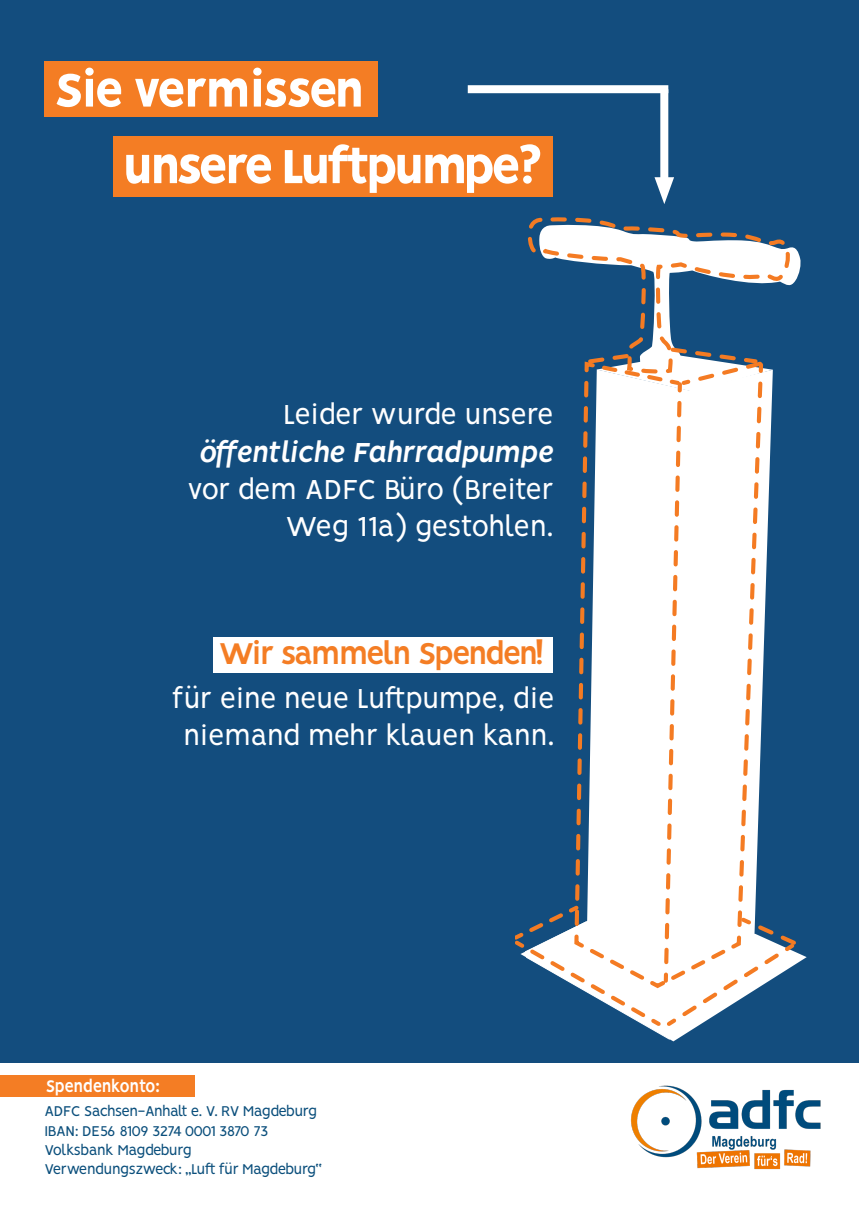
<style>
.page{position:relative;width:859px;height:1208px;background:#fff}
.page>*{position:absolute;margin:0;border:0;box-sizing:border-box;transform-origin:0 0}
.t1{font:800 54px "Vision";letter-spacing:-.08em;color:#fff}
.t2{font:800 53px "Vision";letter-spacing:-.065em;color:#fff}
.t3{font:700 34px "Vision";letter-spacing:-.07em;color:#f47d24}
.t4{font:31px/37.2px "Vision";letter-spacing:-.02em;color:#fff;text-align:right}
.t5{font:700 19px "Vision";letter-spacing:-.03em;color:#fff;scale:.92 1}
.t6{font:16px "Vision";letter-spacing:-.05em;color:#0b4f7c}
.s1{font-weight:700;font-style:italic}
.s2{color:#fff}
</style>
<div class="page">
<div style="left:0;top:0;width:859px;height:1103px;background:#134d7e"></div>
<div style="left:0;top:1063px;width:859px;height:145px;background:#fff"></div>
<img style="left:631px;top:1085px;width:190px;height:85px">
<div style="left:45px;top:61px;width:333px;height:55px;background:#f47d24"></div>
<div style="left:113px;top:137px;width:440px;height:60px;background:#f47d24"></div>
<div style="left:0;top:1075px;width:195px;height:22px;background:#f47d24"></div>
<div style="left:214px;top:636px;width:339px;height:36px;background:#fff"></div>
<div style="left:660px;top:89px;width:8px;height:99px;background:#fff"></div>
<svg style="left:654px;top:177px;width:20px;height:27px"></svg>
<div style="left:468px;top:85px;width:200px;height:8px;background:#fff"></div>
<svg style="left:531px;top:217px;width:77px;height:5px"></svg>
<svg style="left:516px;top:222px;width:291px;height:819px"></svg>
<p class="t2" style="left:53px;top:58px;width:313px">Sie vermissen</p>
<p class="t1" style="left:122px;top:134px;width:422px">unsere Luftpumpe?</p>
<p class="t4" style="left:187px;top:399px;width:368px">Leider wurde unsere <span class="s1">öffentliche Fahrradpumpe </span>vor dem ADFC Büro (Breiter<br>Weg 11a) gestohlen.</p>
<p class="t3" style="left:219px;top:633px;width:337px">Wir sammeln Spenden!<span class="s2">1</span></p>
<p class="t4" style="left:173px;top:682px;width:383px;text-align:center">für eine neue Luftpumpe, die niemand mehr klauen kann.</p>
<p class="t5" style="left:45px;top:1074px;width:126px">Spendenkonto:</p>
<p class="t6" style="left:45px;top:1102px;width:274px">ADFC Sachsen-Anhalt e. V. RV Magdeburg</p>
<p class="t6" style="left:45px;top:1121px;width:226px">IBAN: DE56 8109 3274 0001 3870 73</p>
<p class="t6" style="left:45px;top:1140px;width:149px">Volksbank Magdeburg</p>
<p class="t6" style="left:45px;top:1159px;width:279px">Verwendungszweck: „Luft für Magdeburg“</p>
</div>
